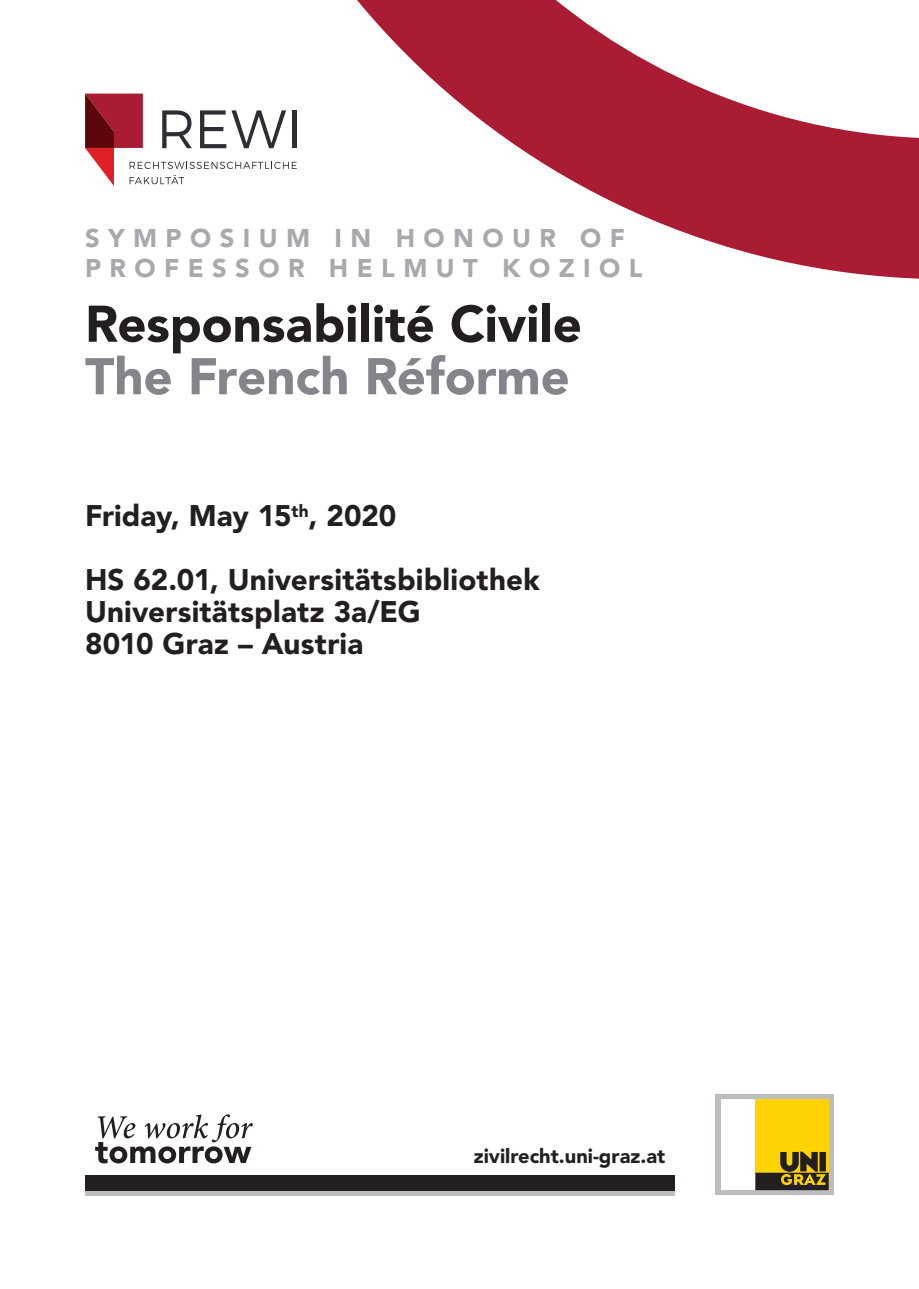
<style>
.page{position:relative;width:919px;height:1289px;background:#fff}
.page>*{position:absolute;margin:0;border:0;box-sizing:border-box;transform-origin:0 0}
.t1{font:900 51px "Avenir LT Std";color:#231f20}
.t2{font:900 51px "Avenir LT Std";letter-spacing:-.005em;color:#83858b}
.t3{font:900 29.55px/63.6px "Avenir LT Std";letter-spacing:.005em;color:#231f20}
.t4{font:900 25.5px/30.6px "Avenir LT Std";letter-spacing:.33em;color:#a8a9ad}
.t5{font:900 19.95px "Avenir LT Std";color:#231f20}
</style>
<div class="page">
<div style="left:85px;top:1175px;width:589px;height:15px;background:#231f20"></div>
<div style="left:85px;top:1190px;width:589px;height:5px;background:#bcbdc0"></div>
<svg style="left:95px;top:1114px;width:158px;height:49px"></svg>
<div style="left:715px;top:1094px;width:118px;height:101px;background:#bcbdc0"></div>
<div style="left:721px;top:1099px;width:34px;height:91px;background:#fff"></div>
<div style="left:755px;top:1099px;width:73px;height:91px;background:#fed304"></div>
<svg style="left:755px;top:1151px;width:73px;height:39px"></svg>
<svg style="left:357px;top:0;width:561px;height:279px"></svg>
<svg style="left:85px;top:94px;width:212px;height:92px"></svg>
<p class="t4" style="left:85px;top:222px;width:559px">SYMPOSIUM IN HONOUR OF<br>PROFESSOR HELMUT KOZIOL</p>
<h1 class="t1" style="left:85px;top:293px;width:498px">Responsabilité Civile</h1>
<h1 class="t2" style="left:85px;top:345px;width:486px">The French Réforme</h1>
<p class="t3" style="left:85px;top:484px;width:456px">Friday, May 15<sup>th</sup>, 2020<br>HS 62.01, Universitätsbibliothek</p>
<p class="t3" style="left:85px;top:595px;width:337px;line-height:31.8px">Universitätsplatz 3a/EG<br>8010 Graz – Austria</p>
<p class="t5" style="left:473px;top:1144px;width:193px">zivilrecht.uni-graz.at</p>
</div>
